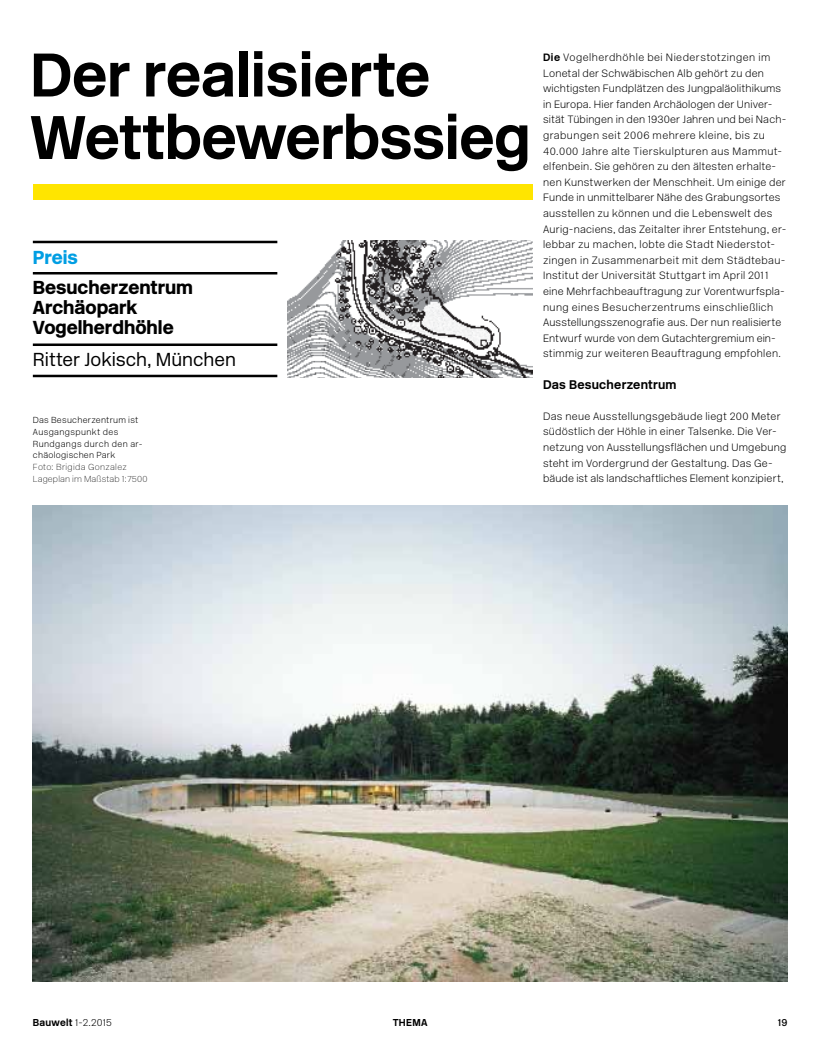
<style>
.page{position:relative;width:815px;height:1053px;background:#fff}
.page>*{position:absolute;margin:0;border:0;box-sizing:border-box;transform-origin:0 0}
.t1{font:700 61.25px/62.5px "New Rail Alphabet";letter-spacing:-.005em;color:#000}
.t2{font:900 18.75px/30.4px "New Rail Alphabet";color:#000}
.t3{font:300 18.75px "New Rail Alphabet";color:#000}
.t4{font:700 12.5px "New Rail Alphabet";letter-spacing:.02em;color:#000}
.t5{font:10.62px/15.6px "New Rail Alphabet White";letter-spacing:.02em;color:#000}
.t6{font:10px "New Rail Alphabet White";color:#000}
.t7{font:700 10px "New Rail Alphabet";letter-spacing:.025em;color:#000}
.t8{font:500 10px "New Rail Alphabet";color:#000}
.t9{font:8.75px/11.9px "New Rail Alphabet White";letter-spacing:.035em;color:#000}
.s1{font-family:"New Rail Alphabet";font-weight:700}
.s2{color:#009ee3}
.s3{font-family:"New Rail Alphabet Off White"}
</style>
<div class="page">
<img style="left:33px;top:505px;width:755px;height:476px">
<div style="left:33px;top:184px;width:499px;height:16px;background:#ffe500"></div>
<hr style="left:33px;top:272px;width:244px;height:2px;background:#000">
<hr style="left:33px;top:241px;width:244px;height:2px;background:#000">
<hr style="left:33px;top:343px;width:244px;height:3px;background:#000">
<hr style="left:33px;top:374px;width:244px;height:3px;background:#000">
<img style="left:288px;top:240px;width:244px;height:137px">
<p class="t1" style="left:30px;top:44px;width:502px">Der realisierte<br>Wettbewerbssieg</p>
<p class="t5" style="left:543px;top:49px;width:245px"><span class="s1">Die</span> Vogelherdhöhle bei Niederstotzingen im Lonetal der Schwäbischen Alb gehört zu den wichtigsten Fundplätzen des Jungpaläolithikums in Europa. Hier fanden Archäologen der Univer&shy;sität Tübingen in den 1930er Jahren und bei Nach&shy;grabungen seit 2006 mehrere kleine, bis zu 40.000 Jahre alte Tierskulpturen aus Mammut&shy;elfenbein. Sie gehören zu den ältesten erhalte&shy;nen Kunstwerken der Menschheit. Um einige der Funde in unmittelbarer Nähe des Grabungsortes ausstellen zu können und die Lebenswelt des Aurig-naciens, das Zeitalter ihrer Entstehung, er&shy;lebbar zu machen, lobte die Stadt Niederstot&shy;zingen in Zusammenarbeit mit dem Städtebau-Institut der Universität Stuttgart im April 2011 eine Mehrfachbeauftragung zur Vorentwurfspla&shy;nung eines Besucherzentrums einschließlich Ausstellungsszenografie aus. Der nun realisierte Entwurf wurde von dem Gutachtergremium ein&shy;stimmig zur weiteren Beauftragung empfohlen.</p>
<p class="t4" style="left:543px;top:376px;width:135px">Das Besucherzentrum</p>
<p class="t5" style="left:543px;top:408px;width:245px">Das neue Ausstellungsgebäude liegt 200 Meter südöstlich der Höhle in einer Talsenke. Die Ver&shy;netzung von Ausstellungsflächen und Umgebung steht im Vordergrund der Gestaltung. Das Ge&shy;bäude ist als landschaftliches Element konzipiert,</p>
<p class="t2" style="left:33px;top:242px;width:162px"><span class="s2">Preis<br></span>Besucherzentrum</p>
<p class="t2" style="left:33px;top:298px;width:142px;line-height:20px">Archäopark<br>Vogelherdhöhle</p>
<p class="t3" style="left:33px;top:347px;width:205px">Ritter Jokisch, München</p>
<p class="t9" style="left:33px;top:413px;width:116px">Das Besucherzentrum ist<br>Ausgangspunkt des<br>Rundgangs durch den ar&shy;chäologischen Park<br><span class="s3">Foto: Brigida Gonzalez<br>Lageplan im Maßstab 1:7500</span></p>
<p class="t6" style="left:33px;top:1016px;width:80px"><span class="s1">Bauwelt</span> 1-2.2015</p>
<p class="t7" style="left:393px;top:1015px;width:36px">THEMA</p>
<p class="t8" style="left:778px;top:1015px;width:11px">19</p>
</div>
